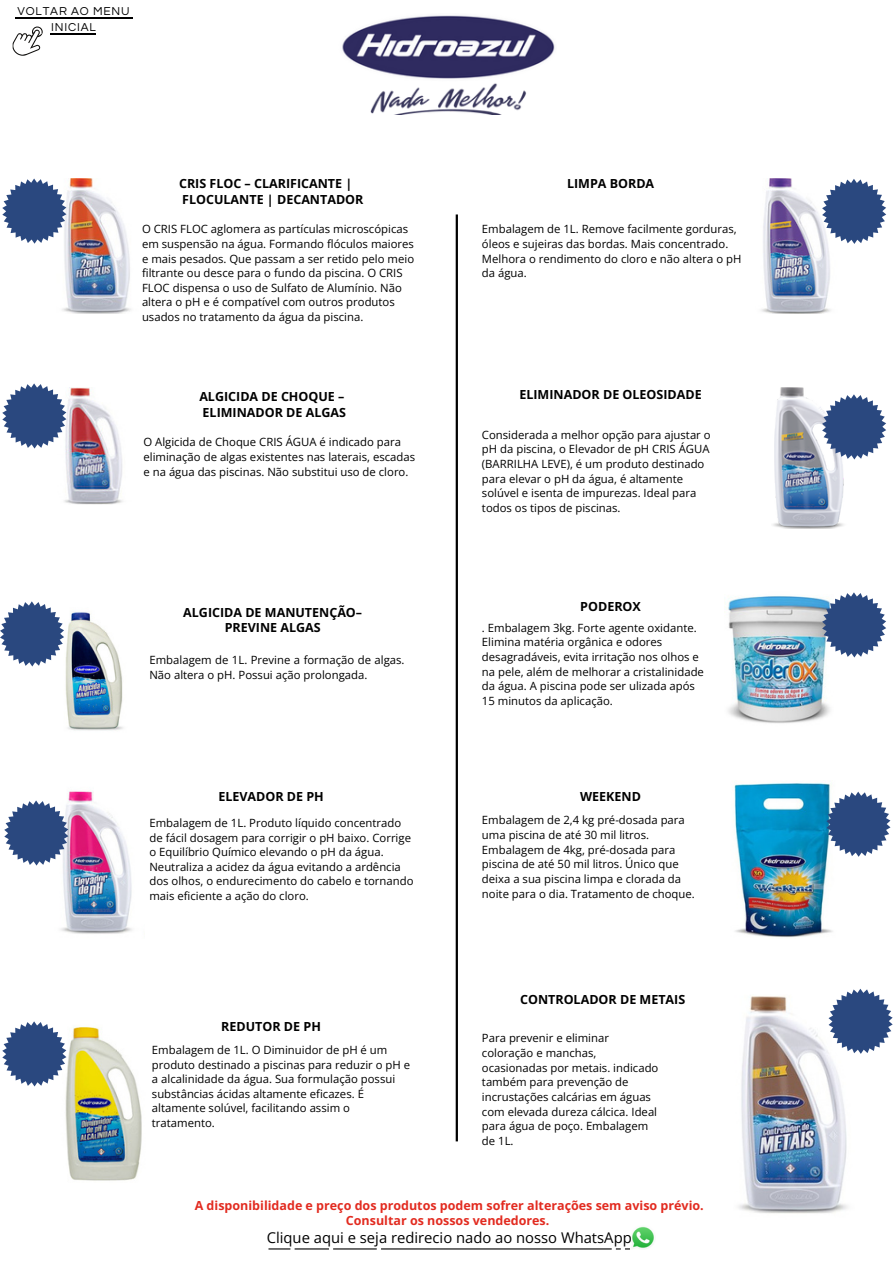
<style>
.page{position:relative;width:894px;height:1264px;background:#fff}
.page>*{position:absolute;margin:0;border:0;box-sizing:border-box;transform-origin:0 0}
.t1{font:14.85px "Open Sans";color:#000}
.t2{font:700 12.45px/15.8px "Open Sans";color:#000}
.t3{font:700 12.45px/14.7px "Open Sans";color:#e22b20;text-align:center}
.t4{font:11.85px/15.8px "Questrial";letter-spacing:.07em;color:#000;text-align:center}
.t5{font:11.4px/14.7px "Open Sans";color:#000}
</style>
<div class="page">
<img style="left:342px;top:15px;width:213px;height:99px">
<hr style="left:455px;top:214px;width:3px;height:927px;background:#000">
<img style="left:62px;top:179px;width:69px;height:135px">
<svg style="left:2px;top:178px;width:64px;height:66px"></svg>
<img style="left:64px;top:387px;width:59px;height:117px">
<svg style="left:2px;top:383px;width:64px;height:65px"></svg>
<img style="left:761px;top:178px;width:70px;height:135px">
<svg style="left:821px;top:179px;width:64px;height:65px"></svg>
<img style="left:773px;top:387px;width:71px;height:142px">
<svg style="left:821px;top:394px;width:64px;height:65px"></svg>
<img style="left:728px;top:596px;width:102px;height:127px">
<svg style="left:821px;top:592px;width:64px;height:65px"></svg>
<img style="left:32px;top:612px;width:91px;height:119px">
<svg style="left:0;top:601px;width:64px;height:65px"></svg>
<img style="left:36px;top:790px;width:96px;height:144px">
<svg style="left:4px;top:800px;width:64px;height:65px"></svg>
<img style="left:34px;top:1027px;width:108px;height:154px">
<svg style="left:2px;top:1021px;width:64px;height:65px"></svg>
<img style="left:738px;top:996px;width:110px;height:218px">
<svg style="left:828px;top:988px;width:64px;height:65px"></svg>
<img style="left:734px;top:783px;width:125px;height:155px">
<svg style="left:826px;top:791px;width:64px;height:65px"></svg>
<img style="left:632px;top:1226px;width:22px;height:23px">
<hr style="left:16px;top:17px;width:113px;height:1px;background:#000">
<hr style="left:50px;top:34px;width:46px;height:1px;background:#000">
<svg style="left:13px;top:27px;width:30px;height:29px"></svg>
<svg style="left:268px;top:1248px;width:362px;height:1px"></svg>
<p class="t4" style="left:17px;top:4px;width:114px">VOLTAR AO MENU<br>INICIAL</p>
<p class="t2" style="left:179px;top:175px;width:186px">CRIS FLOC – CLARIFICANTE |<br>FLOCULANTE | DECANTADOR</p>
<p class="t2" style="left:567px;top:175px;width:89px">LIMPA BORDA</p>
<p class="t5" style="left:142px;top:221px;width:273px">O CRIS FLOC aglomera as partículas microscópicas em suspensão na água. Formando flóculos maiores e mais pesados. Que passam a ser retido pelo meio filtrante ou desce para o fundo da piscina. O CRIS FLOC dispensa o uso de Sulfato de Alumínio. Não altera o pH e é compatível com outros produtos usados no tratamento da água da piscina.</p>
<p class="t5" style="left:482px;top:221px;width:261px">Embalagem de 1L. Remove facilmente gorduras, óleos e sujeiras das bordas. Mais concentrado.<br>Melhora o rendimento do cloro e não altera o pH da água.</p>
<p class="t2" style="left:199px;top:388px;width:148px">ALGICIDA DE CHOQUE –<br>ELIMINADOR DE ALGAS</p>
<p class="t2" style="left:519px;top:386px;width:184px">ELIMINADOR DE OLEOSIDADE</p>
<p class="t5" style="left:143px;top:434px;width:273px">O Algicida de Choque CRIS ÁGUA é indicado para eliminação de algas existentes nas laterais, escadas e na água das piscinas. Não substitui uso de cloro.</p>
<p class="t5" style="left:482px;top:427px;width:230px">Considerada a melhor opção para ajustar o pH da piscina, o Elevador de pH CRIS ÁGUA (BARRILHA LEVE), é um produto destinado para elevar o pH da água, é altamente solúvel e isenta de impurezas. Ideal para todos os tipos de piscinas.</p>
<p class="t2" style="left:183px;top:604px;width:180px;text-align:center">ALGICIDA DE MANUTENÇÃO–<br>PREVINE ALGAS</p>
<p class="t5" style="left:149px;top:652px;width:256px">Embalagem de 1L. Previne a formação de algas.<br>Não altera o pH. Possui ação prolongada.</p>
<p class="t2" style="left:580px;top:598px;width:62px">PODEROX</p>
<p class="t5" style="left:482px;top:620px;width:223px">. Embalagem 3kg. Forte agente oxidante.<br>Elimina matéria orgânica e odores desagradáveis, evita irritação nos olhos e na pele, além de melhorar a cristalinidade da água. A piscina pode ser ulizada após 15 minutos da aplicação.</p>
<p class="t2" style="left:218px;top:788px;width:107px">ELEVADOR DE PH</p>
<p class="t2" style="left:580px;top:788px;width:62px">WEEKEND</p>
<p class="t5" style="left:149px;top:815px;width:265px">Embalagem de 1L. Produto líquido concentrado de fácil dosagem para corrigir o pH baixo. Corrige o Equilíbrio Químico elevando o pH da água.<br>Neutraliza a acidez da água evitando a ardência dos olhos, o endurecimento do cabelo e tornando mais eficiente a ação do cloro.</p>
<p class="t5" style="left:482px;top:812px;width:214px">Embalagem de 2,4 kg pré-dosada para uma piscina de até 30 mil litros.<br>Embalagem de 4kg, pré-dosada para piscina de até 50 mil litros. Único que deixa a sua piscina limpa e clorada da noite para o dia. Tratamento de choque.</p>
<p class="t2" style="left:520px;top:991px;width:167px">CONTROLADOR DE METAIS</p>
<p class="t2" style="left:221px;top:1018px;width:101px">REDUTOR DE PH</p>
<p class="t5" style="left:152px;top:1042px;width:260px">Embalagem de 1L. O Diminuidor de pH é um produto destinado a piscinas para reduzir o pH e a alcalinidade da água. Sua formulação possui substâncias ácidas altamente eficazes. É altamente solúvel, facilitando assim o tratamento.</p>
<p class="t5" style="left:482px;top:1030px;width:178px">Para prevenir e eliminar coloração e manchas, ocasionadas por metais. indicado também para prevenção de incrustações calcárias em águas com elevada dureza cálcica. Ideal para água de poço. Embalagem de 1L.</p>
<p class="t3" style="left:195px;top:1198px;width:510px">A disponibilidade e preço dos produtos podem sofrer alterações sem aviso prévio.<br>Consultar os nossos vendedores.</p>
<h1 class="t1" style="left:267px;top:1227px;width:366px">Clique aqui e seja redirecio nado ao nosso WhatsApp</h1>
</div>
